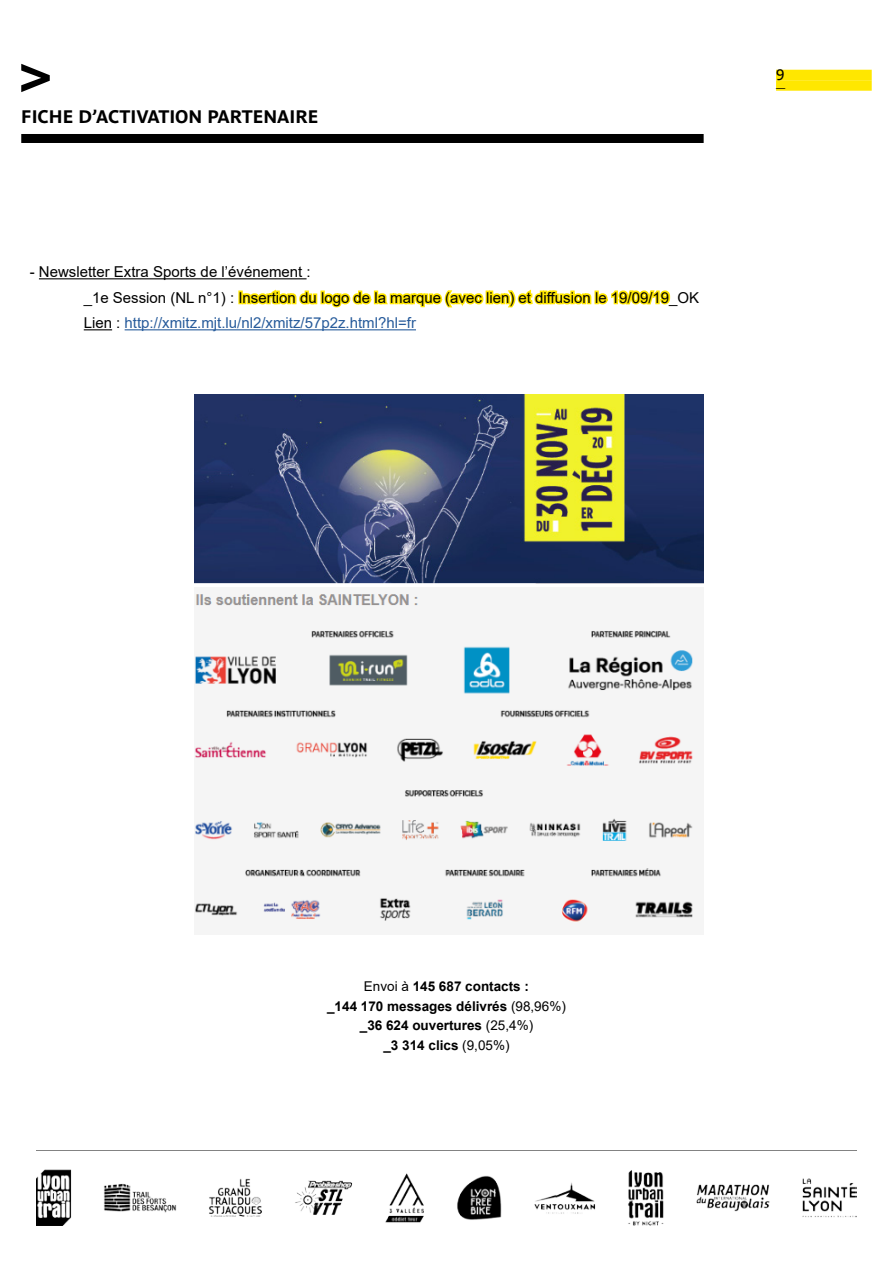
<style>
.page{position:relative;width:893px;height:1263px;background:#fff}
.page>*{position:absolute;margin:0;border:0;box-sizing:border-box;transform-origin:0 0}
.t1{font:700 18px "Parisine Pro";color:#000}
.t2{font:15px/25.5px "Arial";color:#000}
.t3{font:15px "Parisine Pro";color:#000}
.t4{font:700 13.5px/19.5px "Arial";color:#000;text-align:center}
.t5{font:9px "Parisine Pro";color:#000}
.s1{color:#275b9b}
.s2{font-weight:400}
</style>
<div class="page">
<div style="left:776px;top:70px;width:96px;height:10px;background:#ffe700"></div>
<div style="left:776px;top:80px;width:96px;height:11px;background:#ffe700"></div>
<div style="left:21px;top:134px;width:683px;height:9px;background:#000"></div>
<svg style="left:21px;top:64px;width:29px;height:28px"></svg>
<img style="left:36px;top:1169px;width:821px;height:56px">
<img style="left:195px;top:594px;width:498px;height:328px">
<img style="left:195px;top:395px;width:509px;height:189px">
<hr style="left:39px;top:278px;width:268px;height:1px;background:#000">
<svg style="left:84px;top:329px;width:28px;height:1px"></svg>
<hr style="left:125px;top:329px;width:291px;height:1px;background:#275b9b">
<div style="left:238px;top:290px;width:5px;height:14px;border:3px solid #ffe700"></div>
<svg style="left:241px;top:278px;width:430px;height:30px"></svg>
<p class="t1" style="left:21px;top:103px;width:299px">FICHE D’ACTIVATION PARTENAIRE</p>
<p class="t2" style="left:84px;top:259px;width:617px;text-indent:-54px">- Newsletter Extra Sports de l’événement :<br>_1e Session (NL n°1) : Insertion du logo de la marque (avec lien) et diffusion le 19/09/19_OK<br>Lien : <span class="s1">http://xmitz.mjt.lu/nl2/xmitz/57p2z.html?hl=fr</span></p>
<p class="t3" style="left:776px;top:64px;width:10px">9</p>
<p class="t5" style="left:776px;top:81px;width:11px">—</p>
<p class="t4" style="left:327px;top:977px;width:240px"><span class="s2">Envoi à</span> 145 687 contacts :<br>_144 170 messages délivrés <span class="s2">(98,96%) </span>_36 624 ouvertures <span class="s2">(25,4%)<br></span>_3 314 clics <span class="s2">(9,05%)</span></p>
</div>
